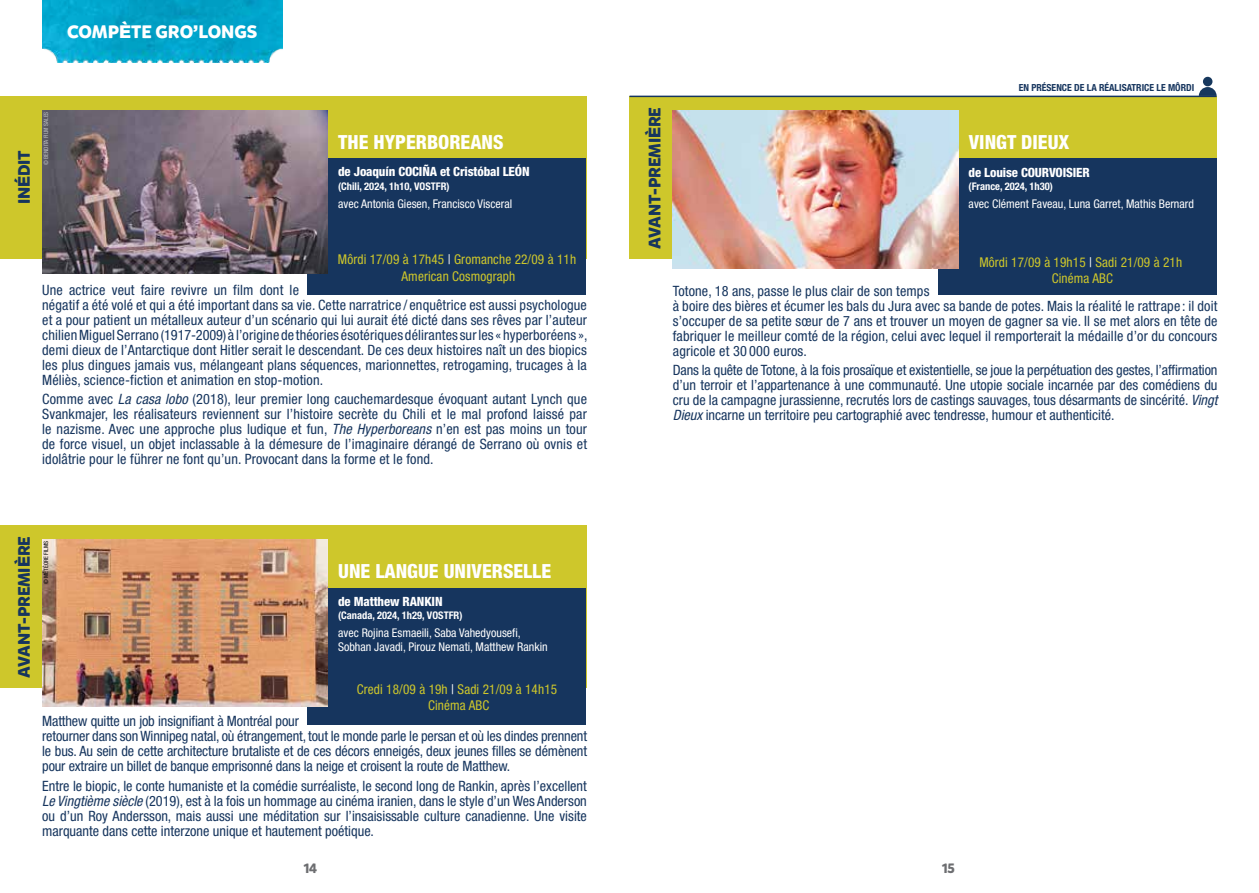
<style>
.page{position:relative;width:1259px;height:893px;background:#fff}
.page>*{position:absolute;margin:0;border:0;box-sizing:border-box;transform-origin:0 0}
.t1{font:800 condensed 19.5px "Helvetica Neue";color:#fff}
.t2{font:18px "Mikado Bold DEMO";color:#fff}
.t3{font:16.5px "Mikado Bold DEMO";letter-spacing:-.01em;color:#16355e}
.t4{font:condensed 14.25px/15px "Helvetica Neue";letter-spacing:.01em;color:#16355e;text-align:justify}
.t5{font:condensed 14.25px/15px "Helvetica Neue";letter-spacing:-.01em;color:#16355e}
.t6{font:condensed 13.5px/16.2px "Helvetica Neue";letter-spacing:.01em;color:#cec72b;text-align:center}
.t7{font:13.5px "Mikado Bold DEMO";color:#6d6e71}
.t8{font:800 condensed 12.75px "Helvetica Neue";letter-spacing:-.01em;color:#fff}
.t9{font:condensed 12px/13.5px "Helvetica Neue";color:#fff}
.t10{font:700 condensed 10.5px "Helvetica Neue";color:#fff}
.t11{font:700 condensed 9.75px "Helvetica Neue";color:#16355e}
.t12{font:condensed 6px "Helvetica Neue";color:#bcbec0}
.t13{font:condensed 6px "Helvetica Neue";color:#000}
.s1{font-family:"Gotham";font-weight:900}
.s2{color:#fff}
.s3{font-style:italic}
</style>
<div class="page">
<img style="left:43px;top:0;width:239px;height:62px">
<div style="left:0;top:96px;width:586px;height:162px;background:#cec72b"></div>
<div style="left:0;top:526px;width:586px;height:162px;background:#cec72b"></div>
<div style="left:629px;top:97px;width:587px;height:162px;background:#cec72b"></div>
<div style="left:307px;top:158px;width:279px;height:137px;background:#16355e"></div>
<div style="left:307px;top:588px;width:279px;height:136px;background:#16355e"></div>
<div style="left:938px;top:159px;width:278px;height:136px;background:#16355e"></div>
<img style="left:42px;top:110px;width:286px;height:163px">
<img style="left:42px;top:540px;width:286px;height:167px">
<img style="left:673px;top:111px;width:285px;height:158px">
<hr style="left:629px;top:96px;width:587px;height:1px;background:#16355e">
<svg style="left:1198px;top:87px;width:18px;height:9px"></svg>
<div style="left:1203px;top:77px;width:9px;height:9px;background:#16375d;border-radius:50%"></div>
<p class="t2" style="left:67px;top:24px;width:192px">COMP<span class="s1">È</span>TE GRO<span class="s1">’</span>LONGS</p>
<p class="t3" style="left:17px;top:204px;width:56px;rotate:-90deg">IN<span class="s1">É</span>DIT</p>
<p class="t12" style="left:43px;top:165px;width:55px;rotate:-90deg">© BENDITA FILM SALES</p>
<h1 class="t1" style="left:338px;top:130px;width:167px">THE HYPERBOREANS</h1>
<p class="t8" style="left:338px;top:164px;width:193px">de Joaquín COCIÑA et Cristóbal LEÓN</p>
<p class="t10" style="left:338px;top:180px;width:113px">(Chili, 2024, 1h10, VOSTFR)</p>
<p class="t9" style="left:338px;top:197px;width:176px">avec Antonia Giesen, Francisco Visceral</p>
<p class="t6" style="left:338px;top:251px;width:240px">Môrdi 17/09 à 17h45 <span class="s2">|</span> Gromanche 22/09 à 11h<br>American Cosmograph</p>
<p class="t4" style="left:42px;top:282px;width:547px;text-align:left">Une actrice veut faire revivre un film dont le<br>négatif a été volé et qui a été important dans sa vie. Cette narratrice / enquêtrice est aussi psychologue et a pour patient un métalleux auteur d’un scénario qui lui aurait été dicté dans ses rêves par l’auteur chilien Miguel Serrano (1917-2009) à l’origine de théories ésotériques délirantes sur les « hyperboréens », demi dieux de l’Antarctique dont Hitler serait le descendant. De ces deux histoires naît un des biopics les plus dingues jamais vus, mélangeant plans séquences, marionnettes, retrogaming, trucages à la Méliès, science-fiction et animation en stop-motion.</p>
<p class="t4" style="left:42px;top:391px;width:546px">Comme avec <span class="s3">La casa lobo</span> (2018), leur premier long cauchemardesque évoquant autant Lynch que Svankmajer, les réalisateurs reviennent sur l’histoire secrète du Chili et le mal profond laissé par le nazisme. Avec une approche plus ludique et fun, <span class="s3">The Hyperboreans</span> n’en est pas moins un tour de force visuel, un objet inclassable à la démesure de l’imaginaire dérangé de Serrano où ovnis et idolâtrie pour le führer ne font qu’un. Provocant dans la forme et le fond.</p>
<p class="t3" style="left:648px;top:249px;width:143px;rotate:-90deg">AVANT<span class="s1">-</span>PREMI<span class="s1">È</span>RE</p>
<p class="t11" style="left:1018px;top:82px;width:177px">EN PRÉSENCE DE LA RÉALISATRICE LE MÔRDI</p>
<h1 class="t1" style="left:968px;top:130px;width:102px">VINGT DIEUX</h1>
<p class="t8" style="left:968px;top:164px;width:123px">de Louise COURVOISIER</p>
<p class="t10" style="left:968px;top:180px;width:86px">(France, 2024, 1h30)</p>
<p class="t9" style="left:968px;top:197px;width:227px">avec Clément Faveau, Luna Garret, Mathis Bernard</p>
<p class="t6" style="left:979px;top:254px;width:204px">Môrdi 17/09 à 19h15 <span class="s2">|</span> Sadi 21/09 à 21h<br>Cinéma ABC</p>
<p class="t4" style="left:673px;top:284px;width:546px;text-align:left">Totone, 18 ans, passe le plus clair de son temps<br>à boire des bières et écumer les bals du Jura avec sa bande de potes. Mais la réalité le rattrape : il doit s’occuper de sa petite sœur de 7 ans et trouver un moyen de gagner sa vie. Il se met alors en tête de fabriquer le meilleur comté de la région, celui avec lequel il remporterait la médaille d’or du concours agricole et 30 000 euros.</p>
<p class="t4" style="left:673px;top:363px;width:546px">Dans la quête de Totone, à la fois prosaïque et existentielle, se joue la perpétuation des gestes, l’affirmation d’un terroir et l’appartenance à une communauté. Une utopie sociale incarnée par des comédiens du cru de la campagne jurassienne, recrutés lors de castings sauvages, tous désarmants de sincérité. <span class="s3">Vingt Dieux</span> incarne un territoire peu cartographié avec tendresse, humour et authenticité.</p>
<p class="t3" style="left:17px;top:678px;width:143px;rotate:-90deg">AVANT<span class="s1">-</span>PREMI<span class="s1">È</span>RE</p>
<p class="t13" style="left:43px;top:584px;width:45px;rotate:-90deg">© MÉTÉORE FILMS</p>
<h1 class="t1" style="left:338px;top:559px;width:214px">UNE LANGUE UNIVERSELLE</h1>
<p class="t8" style="left:338px;top:593px;width:106px">de Matthew RANKIN</p>
<p class="t10" style="left:338px;top:609px;width:126px">(Canada, 2024, 1h29, VOSTFR)</p>
<p class="t9" style="left:338px;top:626px;width:211px">avec Rojina Esmaeili, Saba Vahedyousefi,<br>Sobhan Javadi, Pirouz Nemati, Matthew Rankin</p>
<p class="t6" style="left:357px;top:681px;width:202px">Credi 18/09 à 19h <span class="s2">|</span> Sadi 21/09 à 14h15<br>Cinéma ABC</p>
<p class="t5" style="left:42px;top:714px;width:546px">Matthew quitte un job insignifiant à Montréal pour<br>retourner dans son Winnipeg natal, où étrangement, tout le monde parle le persan et où les dindes prennent le bus. Au sein de cette architecture brutaliste et de ces décors enneigés, deux jeunes filles se démènent pour extraire un billet de banque emprisonné dans la neige et croisent la route de Matthew.</p>
<p class="t4" style="left:42px;top:778px;width:546px">Entre le biopic, le conte humaniste et la comédie surréaliste, le second long de Rankin, après l’excellent <span class="s3">Le Vingtième siècle</span> (2019), est à la fois un hommage au cinéma iranien, dans le style d’un Wes Anderson ou d’un Roy Andersson, mais aussi une méditation sur l’insaisissable culture canadienne. Une visite marquante dans cette interzone unique et hautement poétique.</p>
<p class="t7" style="left:304px;top:863px;width:15px">14</p>
<p class="t7" style="left:942px;top:863px;width:14px">15</p>
</div>
